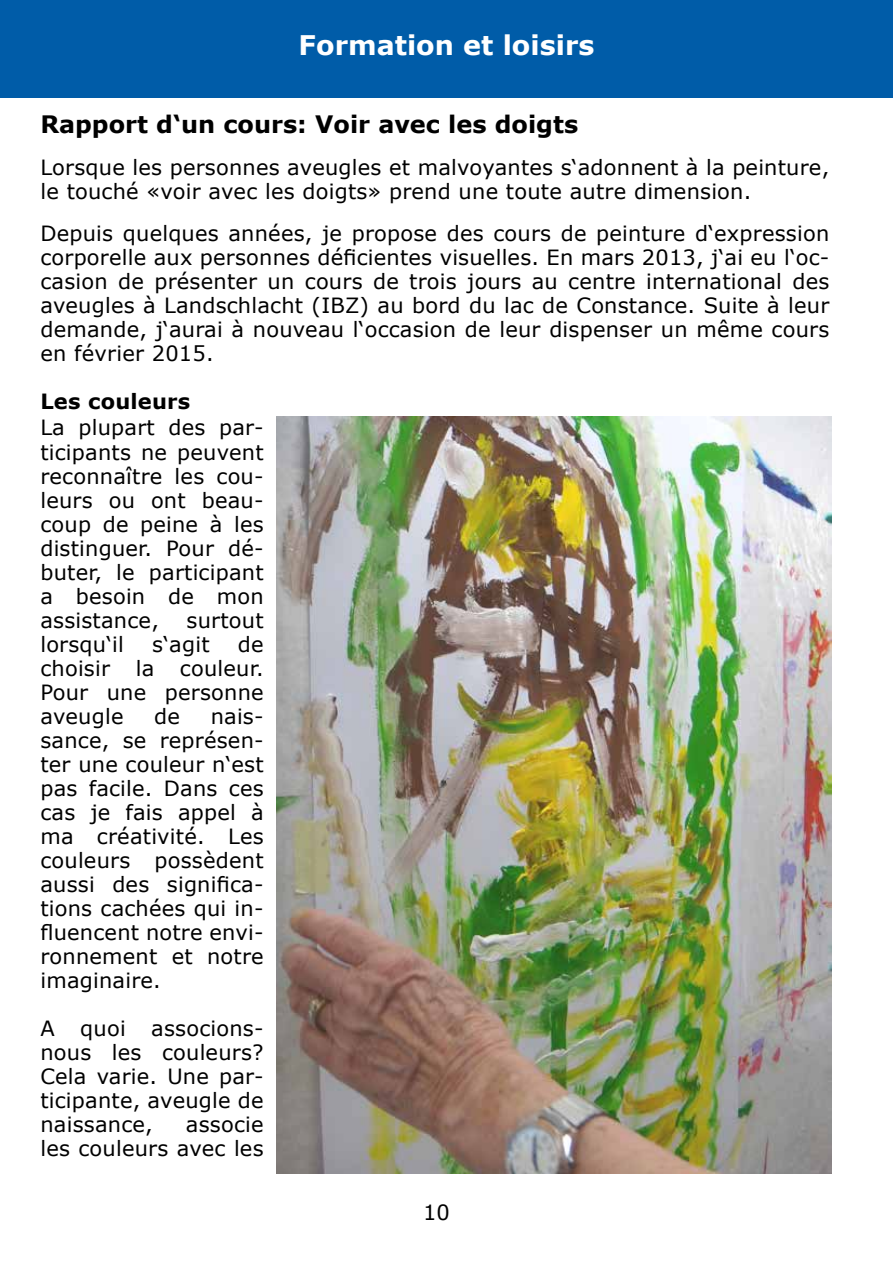
<style>
.page{position:relative;width:893px;height:1263px;background:#fff}
.page>*{position:absolute;margin:0;border:0;box-sizing:border-box;transform-origin:0 0}
.t1{font:700 27px "Verdana";color:#fff}
.t2{font:700 24px "Verdana";color:#000}
.t3{font:21px/24px "Verdana";letter-spacing:.01em;color:#000;text-align:justify}
.t4{font:700 21px "Verdana";letter-spacing:.01em;color:#000}
</style>
<div class="page">
<div style="left:0;top:0;width:893px;height:98px;background:#005ca8"></div>
<img style="left:276px;top:417px;width:555px;height:757px">
<p class="t1" style="left:299px;top:26px;width:297px">Formation et loisirs</p>
<p class="t2" style="left:40px;top:107px;width:539px">Rapport d‘un cours: Voir avec les doigts</p>
<p class="t3" style="left:40px;top:155px;width:790px">Lorsque les personnes aveugles et malvoyantes s‘adonnent à la peinture, le touché «voir avec les doigts» prend une toute autre dimension.</p>
<p class="t3" style="left:40px;top:221px;width:790px">Depuis quelques années, je propose des cours de peinture d‘expression corporelle aux personnes déficientes visuelles. En mars 2013, j‘ai eu l‘oc&shy;casion de présenter un cours de trois jours au centre international des aveugles à Landschlacht (IBZ) au bord du lac de Constance. Suite à leur demande, j‘aurai à nouveau l‘occasion de leur dispenser un même cours en février 2015.</p>
<p class="t4" style="left:40px;top:387px;width:151px">Les couleurs</p>
<p class="t3" style="left:40px;top:415px;width:225px">La plupart des par&shy;ticipants ne peuvent reconnaître les cou&shy;leurs ou ont beau&shy;coup de peine à les distinguer. Pour dé&shy;buter, le participant a besoin de mon assistance,</p>
<p class="t3" style="left:187px;top:608px;width:79px">surtout</p>
<p class="t3" style="left:40px;top:632px;width:225px;text-indent:197px">de choisir la couleur.<br>Pour une personne aveugle</p>
<p class="t3" style="left:40px;top:632px;width:85px">lorsqu‘il</p>
<p class="t3" style="left:152px;top:632px;width:59px">s‘agit</p>
<p class="t3" style="left:154px;top:704px;width:27px">de</p>
<p class="t3" style="left:40px;top:704px;width:225px;text-indent:170px">nais&shy;sance, se représen&shy;ter une couleur n‘est pas facile. Dans ces cas je fais appel à ma créativité. Les couleurs possèdent aussi des significa&shy;tions cachées qui in&shy;fluencent notre envi&shy;ronnement et notre imaginaire.</p>
<p class="t3" style="left:40px;top:1016px;width:225px">A quoi associons&shy;nous les couleurs?<br>Cela varie. Une par&shy;ticipante, aveugle de naissance,</p>
<p class="t3" style="left:40px;top:1112px;width:225px;text-align:right">associe<br>les couleurs avec les</p>
<p class="t3" style="left:423px;top:1200px;width:28px">10</p>
</div>
